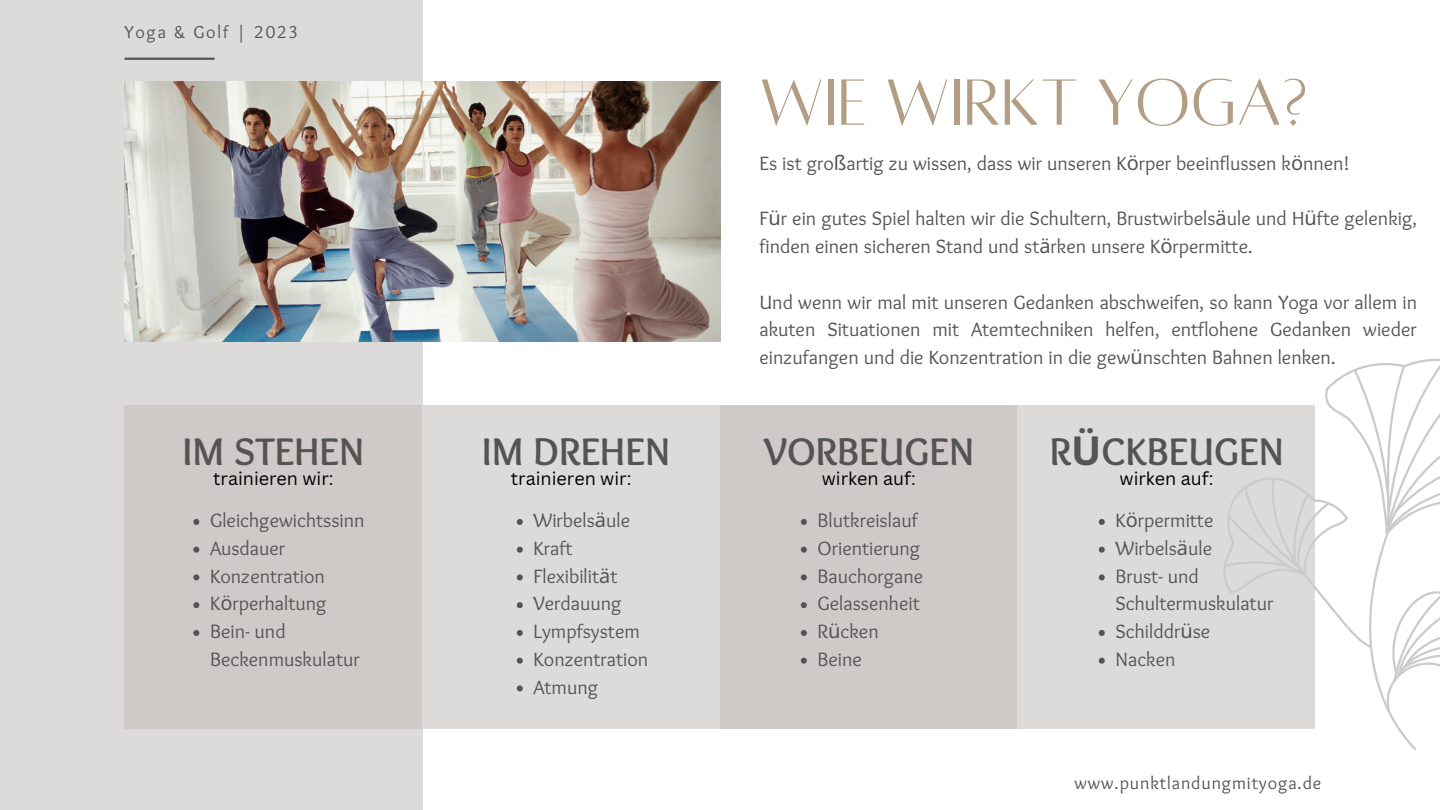
<style>
.page{position:relative;width:1440px;height:810px;background:#fff}
.page>*{position:absolute;margin:0;border:0;box-sizing:border-box;transform-origin:0 0}
.t1{font:72px "Alta regular";color:#b29e84}
.t2{font:700 40px "Sukar";color:#545454}
.t3{font:20px/27.8px "Sukar Regular";color:#545454}
.t4{font:18px "Canva Sans";color:#000}
.t5{font:18px "Sukar Regular";letter-spacing:.05em;color:#545454}
.t6{font:18px "Sukar Regular";letter-spacing:.1em;color:#545454}
.s1{font-family:"Noto Sans"}
</style>
<div class="page">
<div style="left:0;top:0;width:422px;height:810px;background:#dddbda"></div>
<div style="left:125px;top:405px;width:297px;height:324px;background:#cfcac7"></div>
<div style="left:422px;top:405px;width:298px;height:324px;background:#dddbda"></div>
<img style="left:125px;top:81px;width:595px;height:260px">
<hr style="left:125px;top:58px;width:90px;height:2px;background:#545454">
<svg style="left:193px;top:519px;width:6px;height:6px"></svg>
<svg style="left:193px;top:547px;width:6px;height:6px"></svg>
<svg style="left:193px;top:574px;width:6px;height:6px"></svg>
<svg style="left:193px;top:602px;width:6px;height:6px"></svg>
<svg style="left:193px;top:630px;width:6px;height:6px"></svg>
<svg style="left:517px;top:519px;width:6px;height:6px"></svg>
<svg style="left:517px;top:547px;width:6px;height:6px"></svg>
<svg style="left:517px;top:574px;width:6px;height:6px"></svg>
<svg style="left:517px;top:602px;width:6px;height:6px"></svg>
<svg style="left:517px;top:630px;width:6px;height:6px"></svg>
<svg style="left:517px;top:658px;width:6px;height:6px"></svg>
<svg style="left:517px;top:685px;width:6px;height:6px"></svg>
<div style="left:720px;top:405px;width:297px;height:324px;background:#cfcac7"></div>
<div style="left:1018px;top:405px;width:297px;height:324px;background:#dddbda"></div>
<svg style="left:801px;top:519px;width:6px;height:6px"></svg>
<svg style="left:801px;top:547px;width:6px;height:6px"></svg>
<svg style="left:801px;top:574px;width:6px;height:6px"></svg>
<svg style="left:801px;top:602px;width:6px;height:6px"></svg>
<svg style="left:801px;top:630px;width:6px;height:6px"></svg>
<svg style="left:801px;top:658px;width:6px;height:6px"></svg>
<svg style="left:1099px;top:519px;width:6px;height:6px"></svg>
<svg style="left:1099px;top:547px;width:6px;height:6px"></svg>
<svg style="left:1099px;top:574px;width:6px;height:6px"></svg>
<svg style="left:1099px;top:630px;width:6px;height:6px"></svg>
<svg style="left:1099px;top:658px;width:6px;height:6px"></svg>
<svg style="left:1223px;top:358px;width:217px;height:392px"></svg>
<p class="t6" style="left:125px;top:22px;width:175px">Yoga &amp; Golf | 2023</p>
<h2 class="t2" style="left:183px;top:429px;width:182px">IM STEHEN</h2>
<h2 class="t2" style="left:482px;top:429px;width:189px">IM DREHEN</h2>
<h1 class="t1" style="left:759px;top:67px;width:550px">WIE WIRKT YOGA?</h1>
<p class="t3" style="left:759px;top:151px;width:592px">Es ist gro<span class="s1">ß</span>artig zu wissen, dass wir unseren K<span class="s1">ö</span>rper beeinflussen k<span class="s1">ö</span>nnen!</p>
<p class="t3" style="left:759px;top:206px;width:659px">F<span class="s1">ü</span>r ein gutes Spiel halten wir die Schultern, Brustwirbels<span class="s1">ä</span>ule und H<span class="s1">ü</span>fte gelenkig, finden einen sicheren Stand und st<span class="s1">ä</span>rken unsere K<span class="s1">ö</span>rpermitte.</p>
<p class="t3" style="left:759px;top:290px;width:659px;text-align:justify">Und wenn wir mal mit unseren Gedanken abschweifen, so kann Yoga vor allem in akuten Situationen mit Atemtechniken helfen, entflohene Gedanken wieder einzufangen und die Konzentration in die gew<span class="s1">ü</span>nschten Bahnen lenken.</p>
<h2 class="t2" style="left:764px;top:429px;width:211px">VORBEUGEN</h2>
<h2 class="t2" style="left:1050px;top:429px;width:235px">R<span class="s1">Ü</span>CKBEUGEN</h2>
<p class="t4" style="left:213px;top:466px;width:122px">trainieren wir:</p>
<p class="t4" style="left:511px;top:466px;width:122px">trainieren wir:</p>
<p class="t4" style="left:822px;top:466px;width:95px">wirken auf:</p>
<p class="t4" style="left:1120px;top:466px;width:95px">wirken auf:</p>
<p class="t3" style="left:210px;top:508px;width:156px">Gleichgewichtssinn<br>Ausdauer<br>Konzentration<br>K<span class="s1">ö</span>rperhaltung<br>Bein- und<br>Beckenmuskulatur</p>
<p class="t3" style="left:534px;top:508px;width:116px">Wirbels<span class="s1">ä</span>ule<br>Kraft<br>Flexibilit<span class="s1">ä</span>t<br>Verdauung<br>Lympfsystem<br>Konzentration<br>Atmung</p>
<p class="t3" style="left:818px;top:508px;width:107px">Blutkreislauf<br>Orientierung<br>Bauchorgane<br>Gelassenheit<br>R<span class="s1">ü</span>cken<br>Beine</p>
<p class="t3" style="left:1116px;top:508px;width:159px">K<span class="s1">ö</span>rpermitte<br>Wirbels<span class="s1">ä</span>ule<br>Brust- und<br>Schultermuskulatur<br>Schilddr<span class="s1">ü</span>se<br>Nacken</p>
<p class="t5" style="left:1074px;top:773px;width:248px">www.punktlandungmityoga.de</p>
</div>
